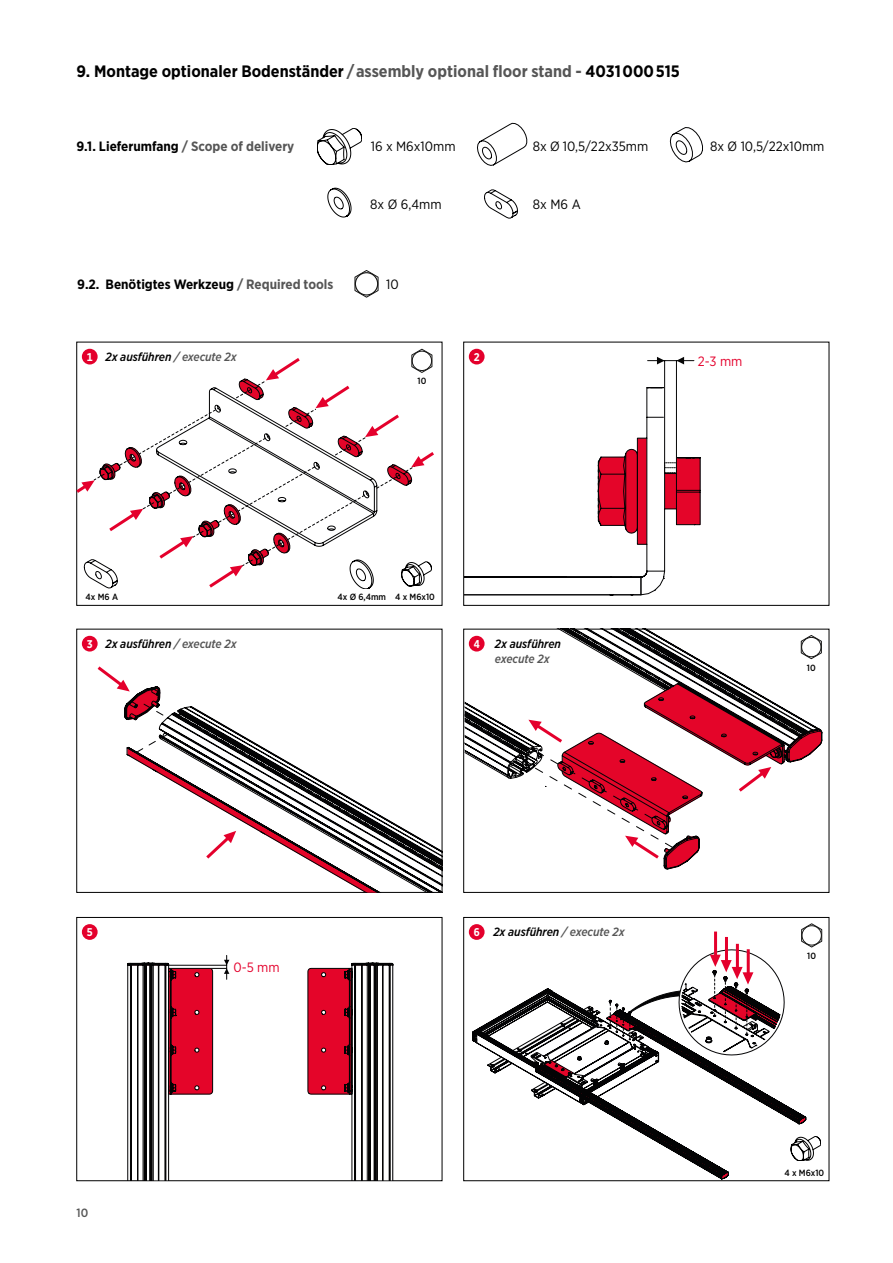
<style>
.page{position:relative;width:893px;height:1263px;background:#fff}
.page>*{position:absolute;margin:0;border:0;box-sizing:border-box;transform-origin:0 0}
.t1{font:700 16.5px "Gotham Narrow";color:#000}
.t2{font:700 13.5px "Gotham Narrow";color:#000}
.t3{font:13.5px "Gotham Narrow";color:#000}
.t4{font:13.5px "Gotham Narrow";color:#e4002c}
.t5{font:italic 500 12px "Gotham Narrow";letter-spacing:-.005em;color:#000}
.t6{font:italic 500 12px "Gotham Narrow";letter-spacing:-.005em;color:#565656}
.t7{font:500 12px "Gotham Narrow";color:#565656}
.t8{font:700 11.25px "Gotham Narrow";color:#fff}
.t9{font:500 9px "Gotham Narrow";color:#000}
.s1{color:#565656}
.s2{font-weight:700;font-style:normal;font-size:11.25px;color:#fff}
</style>
<div class="page">
<svg style="left:141px;top:383px;width:267px;height:183px"></svg>
<svg style="left:354px;top:270px;width:25px;height:28px"></svg>
<div style="left:82px;top:636px;width:16px;height:15px;background:#e4002c;border-radius:50%"></div>
<div style="left:469px;top:349px;width:16px;height:15px;background:#e4002c;border-radius:50%"></div>
<div style="left:82px;top:349px;width:16px;height:15px;background:#e4002c;border-radius:50%"></div>
<svg style="left:400px;top:562px;width:2px;height:17px"></svg>
<svg style="left:402px;top:562px;width:30px;height:24px"></svg>
<svg style="left:317px;top:128px;width:45px;height:37px"></svg>
<svg style="left:477px;top:123px;width:50px;height:43px"></svg>
<svg style="left:669px;top:127px;width:34px;height:36px"></svg>
<svg style="left:484px;top:190px;width:34px;height:28px"></svg>
<svg style="left:84px;top:559px;width:34px;height:29px"></svg>
<svg style="left:465px;top:387px;width:235px;height:219px"></svg>
<svg style="left:677px;top:357px;width:7px;height:7px"></svg>
<svg style="left:657px;top:357px;width:7px;height:7px"></svg>
<hr style="left:664px;top:361px;width:1px;height:107px;background:#060606">
<hr style="left:648px;top:360px;width:46px;height:1px;background:#060606">
<hr style="left:676px;top:361px;width:1px;height:107px;background:#060606">
<svg style="left:664px;top:388px;width:36px;height:184px"></svg>
<svg style="left:465px;top:577px;width:176px;height:18px"></svg>
<svg style="left:148px;top:704px;width:294px;height:188px"></svg>
<svg style="left:328px;top:187px;width:24px;height:30px"></svg>
<svg style="left:350px;top:552px;width:29px;height:37px"></svg>
<svg style="left:239px;top:348px;width:195px;height:137px"></svg>
<svg style="left:109px;top:509px;width:34px;height:25px"></svg>
<svg style="left:156px;top:536px;width:37px;height:25px"></svg>
<svg style="left:206px;top:565px;width:37px;height:23px"></svg>
<svg style="left:76px;top:447px;width:65px;height:49px"></svg>
<svg style="left:97px;top:666px;width:64px;height:55px"></svg>
<svg style="left:127px;top:746px;width:263px;height:146px"></svg>
<svg style="left:465px;top:629px;width:357px;height:241px"></svg>
<div style="left:77px;top:917px;width:365px;height:264px;border:1px solid #000"></div>
<svg style="left:469px;top:924px;width:16px;height:16px"></svg>
<div style="left:82px;top:924px;width:16px;height:16px;background:#e4002c;border-radius:50%"></div>
<svg style="left:131px;top:959px;width:262px;height:221px"></svg>
<svg style="left:224px;top:955px;width:5px;height:24px"></svg>
<hr style="left:169px;top:965px;width:58px;height:1px;background:#030304">
<hr style="left:169px;top:968px;width:58px;height:1px;background:#030304">
<div style="left:234px;top:961px;width:46px;height:11px;background:#fff"></div>
<svg style="left:473px;top:923px;width:350px;height:256px"></svg>
<h1 class="t1" style="left:77px;top:61px;width:605px">9. Montage optionaler Bodenständer <span class="s1">/ assembly optional floor stand -</span> 4031000515</h1>
<p class="t2" style="left:77px;top:137px;width:219px">9.1. Lieferumfang <span class="s1">/ Scope of delivery</span></p>
<p class="t3" style="left:371px;top:138px;width:86px">16 x M6x10mm</p>
<p class="t3" style="left:533px;top:138px;width:117px">8x Ø 10,5/22x35mm</p>
<p class="t3" style="left:710px;top:138px;width:116px">8x Ø 10,5/22x10mm</p>
<p class="t3" style="left:370px;top:196px;width:73px">8x Ø 6,4mm</p>
<p class="t3" style="left:533px;top:196px;width:49px">8x M6 A</p>
<p class="t2" style="left:77px;top:275px;width:258px">9.2. Benötigtes Werkzeug <span class="s1">/ Required tools</span></p>
<p class="t3" style="left:386px;top:276px;width:14px">10</p>
<p class="t5" style="left:105px;top:350px;width:133px">2x ausführen <span class="s1">/ execute 2x</span></p>
<p class="t8" style="left:87px;top:349px;width:7px">1</p>
<p class="t8" style="left:474px;top:349px;width:7px">2</p>
<p class="t9" style="left:86px;top:591px;width:34px">4x M6 A</p>
<p class="t9" style="left:417px;top:376px;width:10px">10</p>
<p class="t9" style="left:338px;top:591px;width:99px">4x Ø 6,4mm 4 x M6x10</p>
<p class="t5" style="left:105px;top:637px;width:133px">2x ausführen <span class="s1">/ execute 2x</span></p>
<p class="t5" style="left:495px;top:637px;width:67px">2x ausführen</p>
<p class="t6" style="left:495px;top:652px;width:56px">execute 2x</p>
<p class="t8" style="left:87px;top:636px;width:7px">3</p>
<p class="t8" style="left:474px;top:636px;width:7px">4</p>
<p class="t4" style="left:698px;top:352px;width:46px">2-3 mm</p>
<p class="t9" style="left:807px;top:662px;width:10px">10</p>
<p class="t8" style="left:87px;top:925px;width:7px">5</p>
<p class="t5" style="left:474px;top:924px;width:152px"><span class="s2">6</span> 2x ausführen <span class="s1">/ execute 2x</span></p>
<p class="t7" style="left:77px;top:1205px;width:13px">10</p>
<p class="t4" style="left:234px;top:959px;width:48px">0-5 mm</p>
<p class="t9" style="left:807px;top:950px;width:10px">10</p>
<p class="t9" style="left:784px;top:1167px;width:41px">4 x M6x10</p>
</div>
